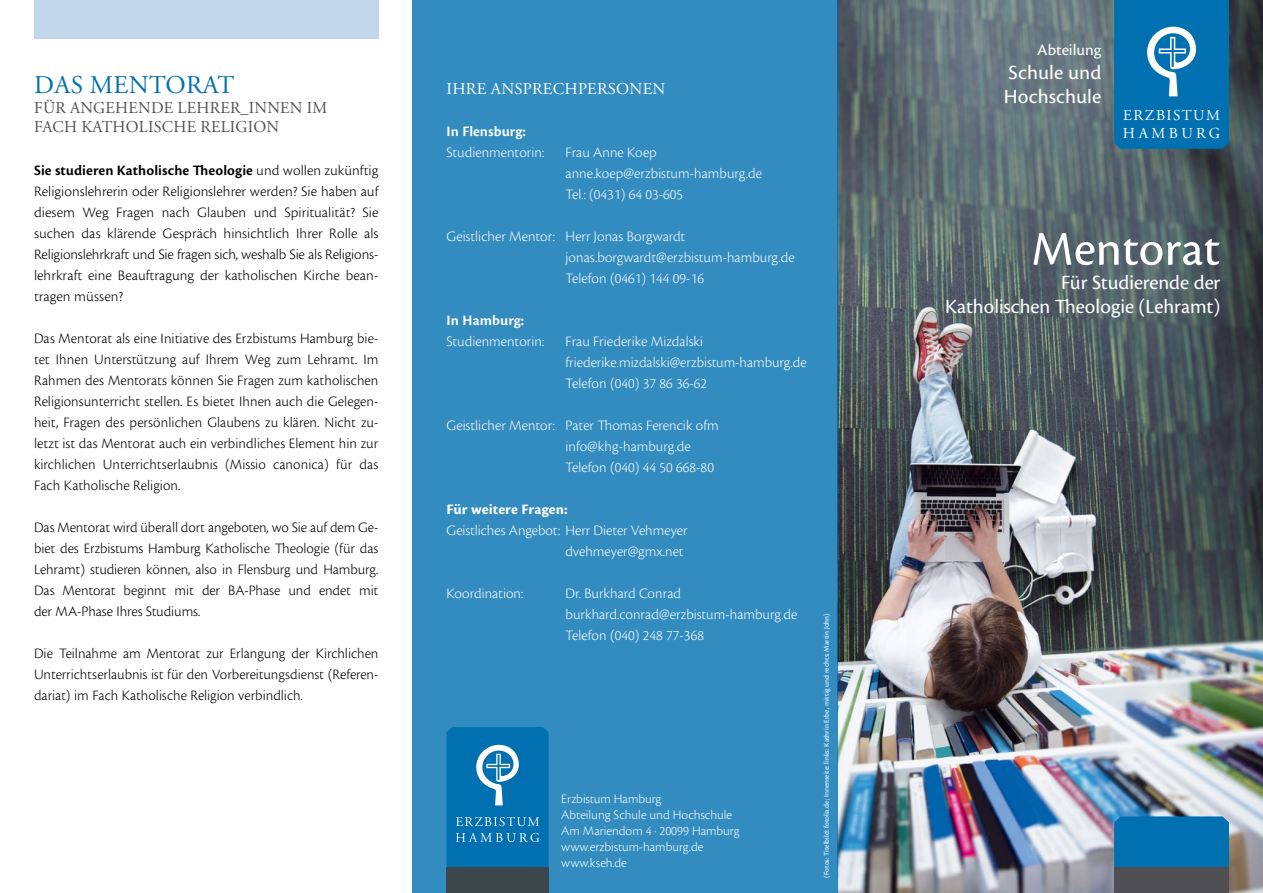
<style>
.page{position:relative;width:1263px;height:893px;background:#fff}
.page>*{position:absolute;margin:0;border:0;box-sizing:border-box;transform-origin:0 0}
.t1{font:50.25px "Cronos Pro Capt";letter-spacing:-.005em;color:#fff}
.t2{font:25.5px "Adobe Garamond Pro";letter-spacing:.015em;color:#0070b0}
.t3{font:21px/24px "Cronos Pro";color:#fff;text-align:right}
.t4{font:21px/24px "Cronos Pro Capt";color:#fff}
.t5{font:16.5px/19.2px "Adobe Garamond Pro";letter-spacing:.015em;color:#504f53}
.t6{font:16.5px "Adobe Garamond Pro";letter-spacing:.015em;color:#fff}
.t7{font:16.5px "Cronos Pro Capt";color:#fff}
.t8{font:15.15px/18.1px "Adobe Garamond Pro";letter-spacing:.1em;color:#fff}
.t9{font:15px/21px "Cronos Pro Lt Capt";color:#000;text-align:justify}
.t10{font:300 15px/21px "Cronos Pro";color:#fff}
.t11{font:15px "Cronos Pro Semibold Capt";letter-spacing:.005em;color:#000}
.t12{font:15px "Cronos Pro Semibold Capt";letter-spacing:.005em;color:#fff}
.t13{font:15px "Cronos Pro Bold Capt";letter-spacing:.005em;color:#fff}
.t14{font:300 13.5px/16.2px "Cronos Pro";color:#fff}
.t15{font:7.5px "Cronos Pro Capt";color:#fff}
.s1{font-family:"Cronos Pro Lt Capt"}
</style>
<div class="page">
<img style="left:838px;top:0;width:425px;height:893px">
<div style="left:412px;top:0;width:426px;height:893px;background:#338cbf"></div>
<div style="left:1114px;top:816px;width:115px;height:51px;background:#0070b0"></div>
<div style="left:1114px;top:867px;width:115px;height:26px;background:#504f53"></div>
<svg style="left:1114px;top:0;width:115px;height:149px;background:#1179b5"></svg>
<svg style="left:446px;top:727px;width:103px;height:166px;background:#1b73a6"></svg>
<div style="left:34px;top:0;width:344px;height:38px;background:#c1d6eb"></div>
<h2 class="t2" style="left:34px;top:70px;width:201px">DAS MENTORAT</h2>
<p class="t5" style="left:34px;top:98px;width:295px">FÜR ANGEHENDE LEHRER_INNEN IM<br>FACH KATHOLISCHE RELIGION</p>
<p class="t11" style="left:34px;top:161px;width:346px">Sie studieren Katholische Theologie <span class="s1">und wollen zukünftig</span></p>
<p class="t9" style="left:34px;top:180px;width:346px">Religionslehrerin oder Religionslehrer werden? Sie haben auf diesem Weg Fragen nach Glauben und Spiritualität? Sie suchen das klärende Gespräch hinsichtlich Ihrer Rolle als Religionslehrkraft und Sie fragen sich, weshalb Sie als Religions&shy;lehrkraft eine Beauftragung der katholischen Kirche bean&shy;tragen müssen?</p>
<p class="t9" style="left:34px;top:327px;width:346px">Das Mentorat als eine Initiative des Erzbistums Hamburg bie&shy;tet Ihnen Unterstützung auf Ihrem Weg zum Lehramt. Im Rahmen des Mentorats können Sie Fragen zum katholischen Religionsunterricht stellen. Es bietet Ihnen auch die Gelegen&shy;heit, Fragen des persönlichen Glaubens zu klären. Nicht zu&shy;letzt ist das Mentorat auch ein verbindliches Element hin zur kirchlichen Unterrichtserlaubnis (Missio canonica) für das Fach Katholische Religion.</p>
<p class="t9" style="left:34px;top:516px;width:346px">Das Mentorat wird überall dort angeboten, wo Sie auf dem Ge&shy;biet des Erzbistums Hamburg Katholische Theologie (für das Lehramt) studieren können, also in Flensburg und Hamburg.<br>Das Mentorat beginnt mit der BA-Phase und endet mit der MA-Phase Ihres Studiums.</p>
<p class="t9" style="left:34px;top:642px;width:346px">Die Teilnahme am Mentorat zur Erlangung der Kirchlichen Unterrichtserlaubnis ist für den Vorbereitungsdienst (Referen&shy;dariat) im Fach Katholische Religion verbindlich.</p>
<p class="t6" style="left:447px;top:78px;width:220px">IHRE ANSPRECHPERSONEN</p>
<p class="t12" style="left:446px;top:123px;width:81px">In Flensburg:</p>
<p class="t10" style="left:446px;top:142px;width:99px">Studienmentorin:</p>
<p class="t10" style="left:566px;top:142px;width:198px">Frau Anne Koep anne.koep@erzbistum-hamburg.de<br>Tel.: (0431) 64 03-605</p>
<p class="t10" style="left:566px;top:226px;width:231px;text-indent:-119px">Geistlicher Mentor: Herr Jonas Borgwardt jonas.borgwardt@erzbistum-hamburg.de<br>Telefon (0461) 144 09-16</p>
<p class="t12" style="left:446px;top:312px;width:79px">In Hamburg:</p>
<p class="t10" style="left:446px;top:331px;width:99px">Studienmentorin:</p>
<p class="t10" style="left:566px;top:331px;width:243px">Frau Friederike Mizdalski friederike.mizdalski@erzbistum-hamburg.de<br>Telefon (040) 37 86 36-62</p>
<p class="t10" style="left:566px;top:415px;width:155px;text-indent:-119px">Geistlicher Mentor: Pater Thomas Ferencik ofm info@khg-hamburg.de<br>Telefon (040) 44 50 668-80</p>
<p class="t13" style="left:446px;top:501px;width:123px">Für weitere Fragen:</p>
<p class="t10" style="left:446px;top:520px;width:242px;text-align:right">Geistliches Angebot: Herr Dieter Vehmeyer dvehmeyer@gmx.net</p>
<p class="t10" style="left:446px;top:583px;width:78px">Koordination:</p>
<p class="t10" style="left:566px;top:583px;width:233px">Dr. Burkhard Conrad burkhard.conrad@erzbistum-hamburg.de<br>Telefon (040) 248 77-368</p>
<p class="t14" style="left:561px;top:790px;width:180px">Erzbistum Hamburg<br>Abteilung Schule und Hochschule<br>Am Mariendom 4 · 20099 Hamburg www.erzbistum-hamburg.de www.kseh.de</p>
<p class="t15" style="left:822px;top:878px;width:266px;rotate:-90deg">(Fotos: Titelbild: fotolia.de; Innenseite: links: Kathrin Erbe, mittig und rechts: Martin John)</p>
<p class="t7" style="left:1037px;top:41px;width:66px">Abteilung</p>
<h3 class="t4" style="left:1004px;top:61px;width:99px">Schule und<br>Hochschule</h3>
<p class="t8" style="left:1123px;top:107px;width:99px">ERZBISTUM<br>HAMBURG</p>
<h1 class="t1" style="left:1031px;top:220px;width:191px">Mentorat</h1>
<h3 class="t3" style="left:945px;top:270px;width:277px">Für Studierende der<br>Katholischen Theologie (Lehramt)</h3>
</div>
